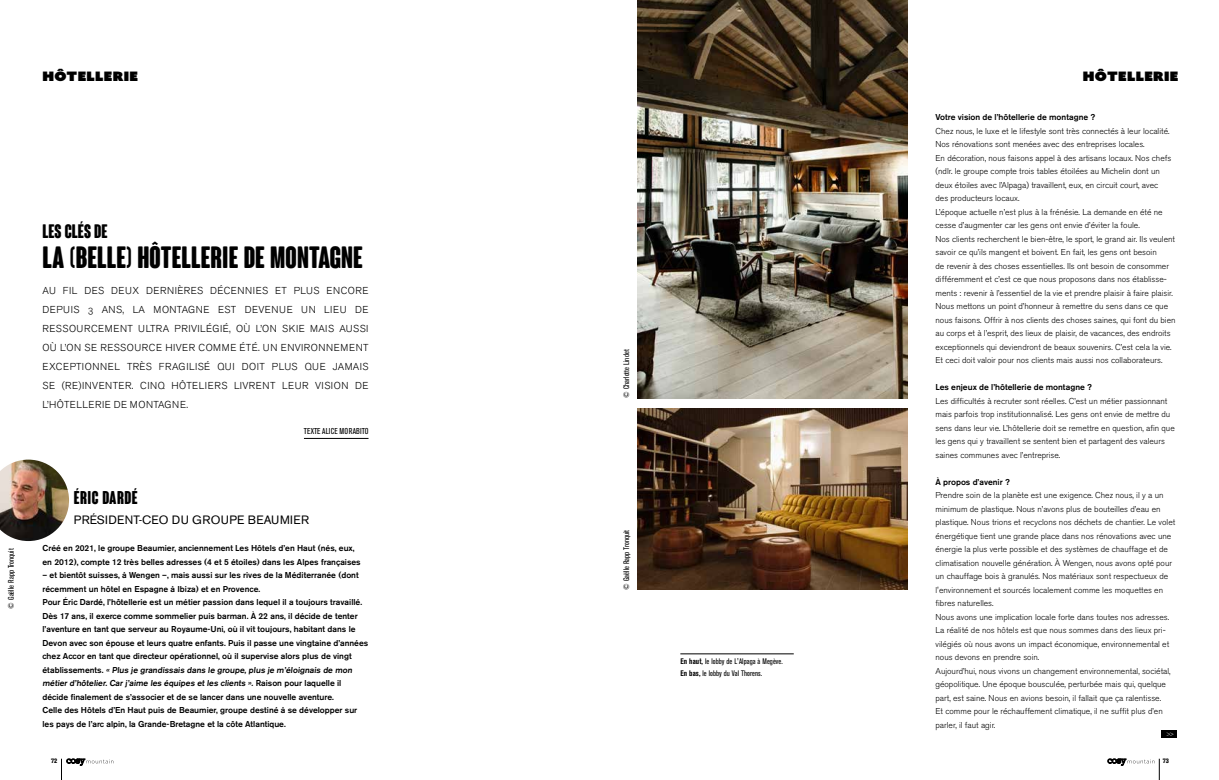
<style>
.page{position:relative;width:1219px;height:780px;background:#fff}
.page>*{position:absolute;margin:0;border:0;box-sizing:border-box;transform-origin:0 0}
.t1{font:700 condensed 30px "Coluna Rounded";letter-spacing:.005em;color:#000}
.t2{font:700 condensed 19px "Coluna Rounded";color:#000}
.t3{font:700 condensed 18px "Coluna Rounded";letter-spacing:.025em;color:#000}
.t4{font:13px "Azo Sans Uber";letter-spacing:.02em;color:#000;scale:1.08 1}
.t5{font:12px "Akzidenz Grotesk BE";letter-spacing:.02em;color:#000}
.t6{font:10px/19px "Akzidenz Grotesk BE Light Os F";letter-spacing:.05em;color:#000;text-align:justify}
.t7{font:8.5px/13.5px "Akzidenz Grotesk BE Light Os F";color:#000}
.t8{font:500 8.5px/13.5px "Akzidenz Grotesk BE";color:#000}
.t9{font:condensed 8.5px "Akzidenz Grotesk BE";letter-spacing:.02em;color:#000}
.t10{font:condensed 8px/12px "Akzidenz Grotesk BE";letter-spacing:.01em;color:#000}
.t11{font:800 condensed 6.3px "Akzidenz Grotesk BE";color:#000}
.t12{font:5px "Akzidenz Grotesk BE Light Os F";color:#fff}
.s1{font-weight:700}
</style>
<div class="page">
<svg style="left:61px;top:758px;width:52px;height:22px"></svg>
<svg style="left:1108px;top:758px;width:52px;height:22px"></svg>
<hr style="left:304px;top:438px;width:65px;height:1px;background:#000">
<hr style="left:680px;top:653px;width:114px;height:1px;background:#000">
<div style="left:1160px;top:730px;width:16px;height:7px;background:#000"></div>
<img style="left:638px;top:0;width:269px;height:398px">
<img style="left:638px;top:408px;width:269px;height:182px">
<img style="left:0;top:459px;width:69px;height:82px">
<p class="t10" style="left:5px;top:608px;width:62px;rotate:-90deg">© Gaëlle Rapp Tronquit</p>
<h3 class="t4" style="left:43px;top:68px;width:90px">HÔTELLERIE</h3>
<h3 class="t4" style="left:1083px;top:68px;width:90px">HÔTELLERIE</h3>
<h2 class="t2" style="left:43px;top:221px;width:66px">LES CLÉS DE</h2>
<h1 class="t1" style="left:43px;top:241px;width:322px">LA (BELLE) HÔTELLERIE DE MONTAGNE</h1>
<p class="t6" style="left:43px;top:281px;width:328px">AU FIL DES DEUX DERNIÈRES DÉCENNIES ET PLUS ENCORE DEPUIS 3 ANS, LA MONTAGNE EST DEVENUE UN LIEU DE RESSOURCEMENT ULTRA PRIVILÉGIÉ, OÙ L’ON SKIE MAIS AUSSI OÙ L’ON SE RESSOURCE HIVER COMME ÉTÉ. UN ENVIRONNEMENT EXCEPTIONNEL TRÈS FRAGILISÉ QUI DOIT PLUS QUE JAMAIS SE (RE)INVENTER. CINQ HÔTELIERS LIVRENT LEUR VISION DE L’HÔTELLERIE DE MONTAGNE.</p>
<p class="t9" style="left:304px;top:426px;width:66px">TEXTE ALICE MORABITO</p>
<h3 class="t3" style="left:74px;top:488px;width:65px">ÉRIC DARDÉ</h3>
<h3 class="t5" style="left:74px;top:513px;width:237px">PRÉSIDENT-CEO DU GROUPE BEAUMIER</h3>
<p class="t8" style="left:43px;top:541px;width:320px">Créé en 2021, le groupe Beaumier, anciennement Les Hôtels d’en Haut (nés, eux, en 2012), compte 12 très belles adresses (4 et 5 étoiles) dans les Alpes françaises</p>
<p class="t8" style="left:43px;top:568px;width:327px">– et bientôt suisses, à Wengen –, mais aussi sur les rives de la Méditerranée (dont récemment un hôtel en Espagne à Ibiza) et en Provence.<br>Pour Éric Dardé, l’hôtellerie est un métier passion dans lequel il a toujours travaillé.<br>Dès 17 ans, il exerce comme sommelier puis barman. À 22 ans, il décide de tenter l’aventure en tant que serveur au Royaume-Uni, où il vit toujours, habitant dans le Devon avec son épouse et leurs quatre enfants. Puis il passe une vingtaine d’années chez Accor en tant que directeur opérationnel, où il supervise alors plus de vingt établissements. « Plus je grandissais dans le groupe, plus je m’éloignais de mon métier d’hôtelier. Car j’aime les équipes et les clients ». Raison pour laquelle il décide finalement de s’associer et de se lancer dans une nouvelle aventure.<br>Celle des Hôtels d’En Haut puis de Beaumier, groupe destiné à se développer sur les pays de l’arc alpin, la Grande-Bretagne et la côte Atlantique.</p>
<p class="t10" style="left:621px;top:398px;width:50px;rotate:-90deg">© Charlotte Lindet</p>
<p class="t10" style="left:621px;top:590px;width:62px;rotate:-90deg">© Gaëlle Rapp Tronquit</p>
<p class="t10" style="left:680px;top:655px;width:104px"><span class="s1">En haut,</span> le lobby de L'Alpaga à Megève.<br><span class="s1">En bas,</span> le lobby du Val Thorens.</p>
<p class="t8" style="left:935px;top:110px;width:161px">Votre vision de l’hôtellerie de montagne ?</p>
<p class="t7" style="left:935px;top:124px;width:242px">Chez nous, le luxe et le lifestyle sont très connectés à leur localité.<br>Nos rénovations sont menées avec des entreprises locales.<br>En décoration, nous faisons appel à des artisans locaux. Nos chefs (ndlr. le groupe compte trois tables étoilées au Michelin dont un deux étoiles avec l’Alpaga) travaillent, eux, en circuit court, avec<br>des producteurs locaux.<br>L’époque actuelle n’est plus à la frénésie. La demande en été ne cesse d’augmenter car les gens ont envie d’éviter la foule.<br>Nos clients recherchent le bien-être, le sport, le grand air. Ils veulent savoir ce qu’ils mangent et boivent. En fait, les gens ont besoin<br>de revenir à des choses essentielles. Ils ont besoin de consommer différemment et c’est ce que nous proposons dans nos établisse&shy;ments : revenir à l’essentiel de la vie et prendre plaisir à faire plaisir.<br>Nous mettons un point d’honneur à remettre du sens dans ce que nous faisons. Offrir à nos clients des choses saines, qui font du bien au corps et à l’esprit, des lieux de plaisir, de vacances, des endroits exceptionnels qui deviendront de beaux souvenirs. C’est cela la vie.<br>Et ceci doit valoir pour nos clients mais aussi nos collaborateurs.</p>
<p class="t8" style="left:935px;top:380px;width:158px">Les enjeux de l’hôtellerie de montagne ?</p>
<p class="t7" style="left:935px;top:394px;width:241px">Les difficultés à recruter sont réelles. C’est un métier passionnant mais parfois trop institutionnalisé. Les gens ont envie de mettre du sens dans leur vie. L’hôtellerie doit se remettre en question, afin que les gens qui y travaillent se sentent bien et partagent des valeurs saines communes avec l’entreprise.</p>
<p class="t8" style="left:935px;top:475px;width:76px">À propos d’avenir ?</p>
<p class="t7" style="left:935px;top:489px;width:241px">Prendre soin de la planète est une exigence. Chez nous, il y a un minimum de plastique. Nous n’avons plus de bouteilles d’eau en plastique. Nous trions et recyclons nos déchets de chantier. Le volet énergétique tient une grande place dans nos rénovations avec une énergie la plus verte possible et des systèmes de chauffage et de climatisation nouvelle génération. À Wengen, nous avons opté pour un chauffage bois à granulés. Nos matériaux sont respectueux de l'environnement et sourcés localement comme les moquettes en fibres naturelles.<br>Nous avons une implication locale forte dans toutes nos adresses.<br>La réalité de nos hôtels est que nous sommes dans des lieux pri&shy;vilégiés où nous avons un impact économique, environnemental et nous devons en prendre soin.<br>Aujourd’hui, nous vivons un changement environnemental, sociétal, géopolitique. Une époque bousculée, perturbée mais qui, quelque part, est saine. Nous en avions besoin, il fallait que ça ralentisse.<br>Et comme pour le réchauffement climatique, il ne suffit plus d’en parler, il faut agir.</p>
<p class="t12" style="left:1167px;top:731px;width:8px">&gt;&gt;</p>
<p class="t11" style="left:51px;top:757px;width:8px">72</p>
<p class="t11" style="left:1163px;top:757px;width:8px">73</p>
</div>
